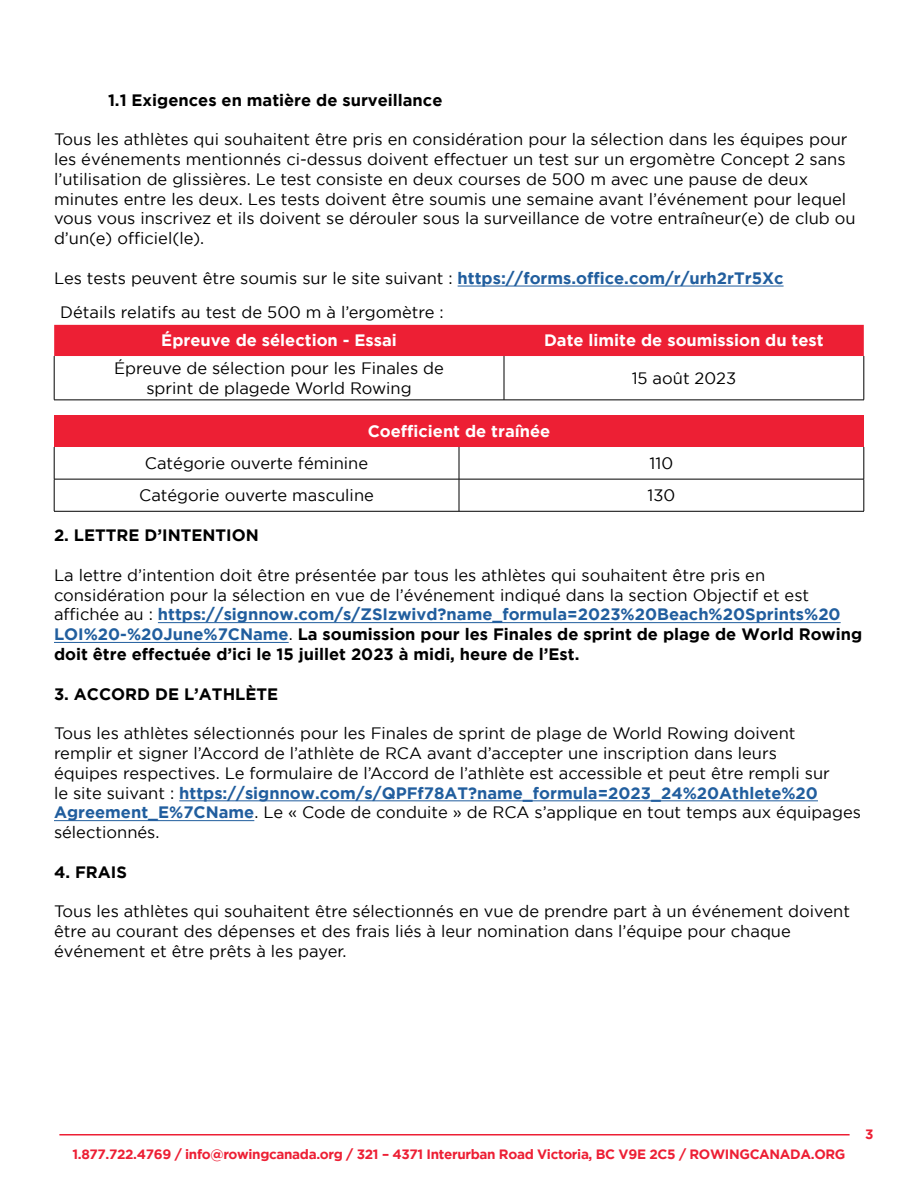
<style>
.page{position:relative;width:918px;height:1188px;background:#fff}
.page>*{position:absolute;margin:0;border:0;box-sizing:border-box;transform-origin:0 0}
.t1{font:16.5px/19.8px "Gotham";color:#000}
.t2{font:700 16.5px "Gotham";color:#000}
.t3{font:700 16.5px "Gotham";color:#fff}
.t4{font:700 13.5px "Gotham";letter-spacing:-.025em;color:#ed1f34}
.s1{font-weight:700;color:#215e9e}
.s2{font-weight:700}
</style>
<div class="page">
<hr style="left:59px;top:1134px;width:791px;height:2px;background:#ed1f34">
<hr style="left:458px;top:286px;width:326px;height:1px;background:#215e9e">
<hr style="left:158px;top:622px;width:683px;height:1px;background:#215e9e">
<hr style="left:54px;top:642px;width:235px;height:1px;background:#215e9e">
<hr style="left:179px;top:801px;width:639px;height:1px;background:#215e9e">
<hr style="left:54px;top:820px;width:200px;height:1px;background:#215e9e">
<div style="left:54px;top:416px;width:810px;height:31px;background:#ed1f34"></div>
<hr style="left:54px;top:447px;width:1px;height:32px;background:#000">
<hr style="left:459px;top:447px;width:1px;height:32px;background:#000">
<hr style="left:864px;top:447px;width:1px;height:32px;background:#000">
<hr style="left:54px;top:479px;width:405px;height:1px;background:#000">
<hr style="left:54px;top:479px;width:1px;height:32px;background:#000">
<hr style="left:459px;top:479px;width:405px;height:1px;background:#000">
<hr style="left:459px;top:479px;width:1px;height:32px;background:#000">
<hr style="left:864px;top:479px;width:1px;height:32px;background:#000">
<hr style="left:54px;top:511px;width:405px;height:1px;background:#000">
<hr style="left:459px;top:511px;width:405px;height:1px;background:#000">
<div style="left:54px;top:325px;width:810px;height:31px;background:#ed1f34"></div>
<hr style="left:54px;top:356px;width:1px;height:44px;background:#000">
<hr style="left:504px;top:356px;width:1px;height:44px;background:#000">
<hr style="left:864px;top:356px;width:1px;height:44px;background:#000">
<hr style="left:54px;top:400px;width:450px;height:1px;background:#000">
<hr style="left:504px;top:400px;width:360px;height:1px;background:#000">
<p class="t2" style="left:108px;top:90px;width:336px">1.1 Exigences en matière de surveillance</p>
<p class="t1" style="left:54px;top:129px;width:803px">Tous les athlètes qui souhaitent être pris en considération pour la sélection dans les équipes pour les événements mentionnés ci-dessus doivent effectuer un test sur un ergomètre Concept 2 sans l’utilisation de glissières. Le test consiste en deux courses de 500 m avec une pause de deux minutes entre les deux. Les tests doivent être soumis une semaine avant l’événement pour lequel vous vous inscrivez et ils doivent se dérouler sous la surveillance de votre entraîneur(e) de club ou d’un(e) officiel(le).</p>
<p class="t1" style="left:54px;top:268px;width:731px">Les tests peuvent être soumis sur le site suivant : <span class="s1">https://forms.office.com/r/urh2rTr5Xc</span></p>
<p class="t1" style="left:60px;top:302px;width:385px">Détails relatifs au test de 500 m à l’ergomètre :</p>
<p class="t3" style="left:161px;top:331px;width:237px">Épreuve de sélection - Essai</p>
<p class="t3" style="left:544px;top:331px;width:281px">Date limite de soumission du test</p>
<p class="t1" style="left:114px;top:358px;width:331px;text-align:center">Épreuve de sélection pour les Finales de sprint de plagede World Rowing</p>
<p class="t1" style="left:632px;top:368px;width:106px">15 août 2023</p>
<p class="t3" style="left:368px;top:422px;width:184px">Coefficient de traînée</p>
<p class="t1" style="left:145px;top:453px;width:225px">Catégorie ouverte féminine</p>
<p class="t1" style="left:650px;top:453px;width:25px">110</p>
<p class="t1" style="left:139px;top:485px;width:236px">Catégorie ouverte masculine</p>
<p class="t1" style="left:647px;top:485px;width:29px">130</p>
<p class="t2" style="left:54px;top:526px;width:206px">2. LETTRE D’INTENTION</p>
<p class="t1" style="left:54px;top:565px;width:810px">La lettre d’intention doit être présentée par tous les athlètes qui souhaitent être pris en considération pour la sélection en vue de l’événement indiqué dans la section Objectif et est affichée au : <span class="s1">https://signnow.com/s/ZSIzwivd?name_formula=2023%20Beach%20Sprints%20<br>LOI%20-%20June%7CName</span>. <span class="s2">La soumission pour les Finales de sprint de plage de World Rowing doit être effectuée d’ici le 15 juillet 2023 à midi, heure de l’Est.</span></p>
<p class="t2" style="left:54px;top:684px;width:226px">3. ACCORD DE L’ATHLÈTE</p>
<p class="t1" style="left:54px;top:723px;width:808px">Tous les athlètes sélectionnés pour les Finales de sprint de plage de World Rowing doivent<br>remplir et signer l’Accord de l’athlète de RCA avant d’accepter une inscription dans leurs<br>équipes respectives. Le formulaire de l’Accord de l’athlète est accessible et peut être rempli sur<br>le site suivant : <span class="s1">https://signnow.com/s/QPFf78AT?name_formula=2023_24%20Athlete%20<br>Agreement_E%7CName</span>. Le « Code de conduite » de RCA s’applique en tout temps aux équipages sélectionnés.</p>
<p class="t2" style="left:54px;top:862px;width:74px">4. FRAIS</p>
<p class="t1" style="left:54px;top:901px;width:798px">Tous les athlètes qui souhaitent être sélectionnés en vue de prendre part à un événement doivent être au courant des dépenses et des frais liés à leur nomination dans l’équipe pour chaque événement et être prêts à les payer.</p>
<p class="t4" style="left:72px;top:1146px;width:775px">1.877.722.4769 / info@rowingcanada.org / 321 – 4371 Interurban Road Victoria, BC V9E 2C5 / ROWINGCANADA.ORG</p>
<p class="t4" style="left:865px;top:1126px;width:10px">3</p>
</div>
